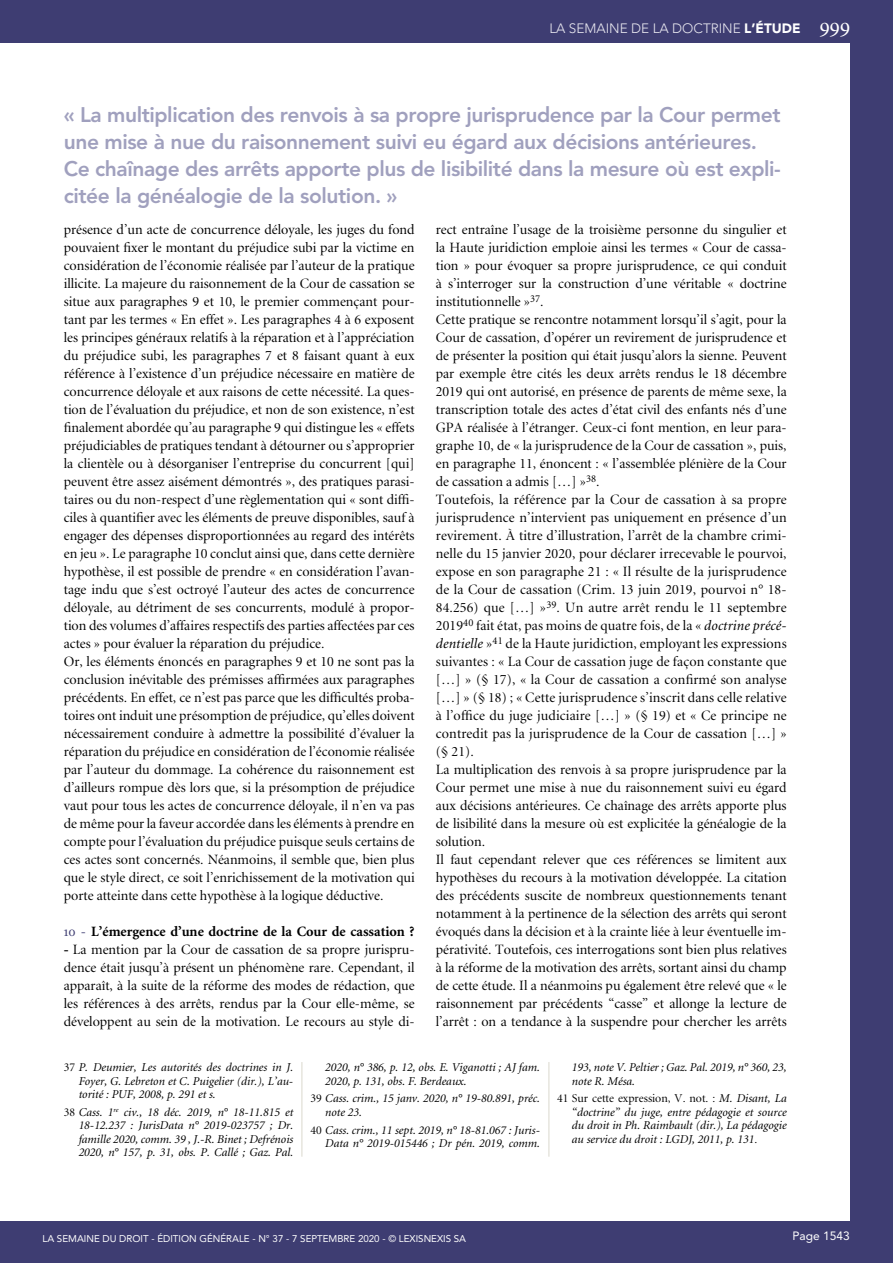
<style>
.page{position:relative;width:893px;height:1263px;background:#fff}
.page>*{position:absolute;margin:0;border:0;box-sizing:border-box;transform-origin:0 0}
.t1{font:800 21px/27px "Avenir";letter-spacing:-.02em;color:#a0a0be}
.t2{font:14.25px/18px "Minion Display";color:#000}
.t3{font:700 14.25px "Minion";color:#000}
.t4{font:300 13.5px "Avenir";color:#e9e8f0}
.t5{font:italic 12px/13.5px "Minion";color:#000;text-align:justify}
.t6{font:12px "Minion Display";color:#000}
.t7{font:12px "Avenir";color:#fff}
.t8{font:9.75px "Avenir";color:#fff}
.s1{font-weight:900;color:#fff}
.s2{font-family:"Minion Regular SC";font-weight:400;font-size:22.5px;color:#fff}
.s3{font-family:"Minion Regular SC";font-weight:400;color:#3e3d72}
.s4{font-family:"Minion";font-weight:700}
.s5{font-family:"Minion";font-style:italic}
.s6{font-family:"Minion Display";font-style:normal}
</style>
<div class="page">
<div style="left:0;top:0;width:893px;height:43px;background:#3e3d72"></div>
<div style="left:0;top:1221px;width:893px;height:42px;background:#3e3d72"></div>
<div style="left:850px;top:0;width:43px;height:1263px;background:#3e3d72"></div>
<hr style="left:302px;top:1062px;width:1px;height:95px;background:#dad8cd">
<hr style="left:549px;top:1062px;width:1px;height:95px;background:#dad8cd">
<p class="t4" style="left:549px;top:20px;width:303px">LA SEMAINE DE LA DOCTRINE <span class="s1">L’ÉTUDE</span> <span class="s2">999</span></p>
<p class="t1" style="left:64px;top:101px;width:719px">« La multiplication des renvois à sa propre jurisprudence par la Cour permet une mise à nue du raisonnement suivi eu égard aux décisions antérieures.<br>Ce chaînage des arrêts apporte plus de lisibilité dans la mesure où est expli&shy;citée la généalogie de la solution. »</p>
<p class="t2" style="left:64px;top:221px;width:352px">présence d’un acte de concurrence déloyale, les juges du fond pouvaient fixer le montant du préjudice subi par la victime en considération de l’économie réalisée par l’auteur de la pratique illicite. La majeure du raisonnement de la Cour de cassation se situe aux paragraphes 9 et 10, le premier commençant pour&shy;tant par les termes « En effet ». Les paragraphes 4 à 6 exposent les principes généraux relatifs à la réparation et à l’appréciation du préjudice subi, les paragraphes 7 et 8 faisant quant à eux référence à l’existence d’un préjudice nécessaire en matière de concurrence déloyale et aux raisons de cette nécessité. La ques&shy;tion de l’évaluation du préjudice, et non de son existence, n’est finalement abordée qu’au paragraphe 9 qui distingue les « effets préjudiciables de pratiques tendant à détourner ou s’approprier la clientèle ou à désorganiser l’entreprise du concurrent [qui] peuvent être assez aisément démontrés », des pratiques parasi&shy;taires ou du non-respect d’une règlementation qui « sont diffi&shy;ciles à quantifier avec les éléments de preuve disponibles, sauf à engager des dépenses disproportionnées au regard des intérêts en jeu ». Le paragraphe 10 conclut ainsi que, dans cette dernière hypothèse, il est possible de prendre « en considération l’avan&shy;tage indu que s’est octroyé l’auteur des actes de concurrence déloyale, au détriment de ses concurrents, modulé à propor&shy;tion des volumes d’affaires respectifs des parties affectées par ces actes » pour évaluer la réparation du préjudice.<br>Or, les éléments énoncés en paragraphes 9 et 10 ne sont pas la conclusion inévitable des prémisses affirmées aux paragraphes précédents. En effet, ce n’est pas parce que les difficultés proba&shy;toires ont induit une présomption de préjudice, qu’elles doivent nécessairement conduire à admettre la possibilité d’évaluer la réparation du préjudice en considération de l’économie réalisée par l’auteur du dommage. La cohérence du raisonnement est d’ailleurs rompue dès lors que, si la présomption de préjudice vaut pour tous les actes de concurrence déloyale, il n’en va pas de même pour la faveur accordée dans les éléments à prendre en compte pour l’évaluation du préjudice puisque seuls certains de ces actes sont concernés. Néanmoins, il semble que, bien plus que le style direct, ce soit l’enrichissement de la motivation qui porte atteinte dans cette hypothèse à la logique déductive.</p>
<p class="t3" style="left:64px;top:924px;width:352px"><span class="s3">10 -</span> L’émergence d’une doctrine de la Cour de cassation ?</p>
<p class="t2" style="left:64px;top:941px;width:352px;text-align:justify"><span class="s4">-</span> La mention par la Cour de cassation de sa propre jurispru&shy;dence était jusqu’à présent un phénomène rare. Cependant, il apparaît, à la suite de la réforme des modes de rédaction, que les références à des arrêts, rendus par la Cour elle-même, se développent au sein de la motivation. Le recours au style di-</p>
<p class="t2" style="left:436px;top:221px;width:352px">rect entraîne l’usage de la troisième personne du singulier et la Haute juridiction emploie ainsi les termes « Cour de cassa&shy;tion » pour évoquer sa propre jurisprudence, ce qui conduit à s’interroger sur la construction d’une véritable « doctrine institutionnelle »<sup>37</sup>.<br>Cette pratique se rencontre notamment lorsqu’il s’agit, pour la Cour de cassation, d’opérer un revirement de jurisprudence et de présenter la position qui était jusqu’alors la sienne. Peuvent par exemple être cités les deux arrêts rendus le 18 décembre 2019 qui ont autorisé, en présence de parents de même sexe, la transcription totale des actes d’état civil des enfants nés d’une GPA réalisée à l’étranger. Ceux-ci font mention, en leur para&shy;graphe 10, de « la jurisprudence de la Cour de cassation », puis, en paragraphe 11, énoncent : « l’assemblée plénière de la Cour de cassation a admis […] »<sup>38</sup>.<br>Toutefois, la référence par la Cour de cassation à sa propre jurisprudence n’intervient pas uniquement en présence d’un revirement. À titre d’illustration, l’arrêt de la chambre crimi&shy;nelle du 15 janvier 2020, pour déclarer irrecevable le pourvoi, expose en son paragraphe 21 : « Il résulte de la jurisprudence de la Cour de cassation (Crim. 13 juin 2019, pourvoi n° 18- 84.256) que […] »<sup>39</sup>. Un autre arrêt rendu le 11 septembre 2019<sup>40</sup> fait état, pas moins de quatre fois, de la « <span class="s5">doctrine précé&shy;dentielle</span> »<sup>41</sup> de la Haute juridiction, employant les expressions suivantes : « La Cour de cassation juge de façon constante que […] » (§ 17), « la Cour de cassation a confirmé son analyse […] » (§ 18) ; « Cette jurisprudence s’inscrit dans celle relative à l’office du juge judiciaire […] » (§ 19) et « Ce principe ne contredit pas la jurisprudence de la Cour de cassation […] » (§ 21).<br>La multiplication des renvois à sa propre jurisprudence par la Cour permet une mise à nue du raisonnement suivi eu égard aux décisions antérieures. Ce chaînage des arrêts apporte plus de lisibilité dans la mesure où est explicitée la généalogie de la solution.<br>Il faut cependant relever que ces références se limitent aux hypothèses du recours à la motivation développée. La citation des précédents suscite de nombreux questionnements tenant notamment à la pertinence de la sélection des arrêts qui seront évoqués dans la décision et à la crainte liée à leur éventuelle im&shy;pérativité. Toutefois, ces interrogations sont bien plus relatives à la réforme de la motivation des arrêts, sortant ainsi du champ de cette étude. Il a néanmoins pu également être relevé que « le raisonnement par précédents “casse” et allonge la lecture de l’arrêt : on a tendance à la suspendre pour chercher les arrêts</p>
<p class="t5" style="left:79px;top:1061px;width:216px;text-indent:-15px"><span class="s6">37</span> P. Deumier, Les autorités des doctrines in J.<br>Foyer, G. Lebreton et C. Puigelier (dir.), L’au&shy;torité : PUF, 2008, p. 291 et s.</p>
<p class="t5" style="left:79px;top:1106px;width:216px;text-indent:-15px"><span class="s6">38</span> Cass. 1<sup>re</sup> civ., 18 déc. 2019, n° 18-11.815 et 18-12.237 : JurisData n° 2019-023757 ; Dr. famille 2020, comm. 39 , J.-R. Binet ; Defrénois 2020, n° 157, p. 31, obs. P. Callé ; Gaz. Pal.</p>
<p class="t5" style="left:325px;top:1061px;width:216px">2020, n° 386, p. 12, obs. E. Viganotti ; AJ fam.<br>2020, p. 131, obs. F. Berdeaux.</p>
<p class="t5" style="left:325px;top:1092px;width:216px;text-indent:-15px"><span class="s6">39</span> Cass. crim., 15 janv. 2020, n° 19-80.891, préc. note 23.</p>
<p class="t5" style="left:310px;top:1123px;width:231px;text-align:right"><span class="s6">40</span> Cass. crim., 11 sept. 2019, n° 18-81.067 : Juris-<br>Data n° 2019-015446 ; Dr pén. 2019, comm.</p>
<p class="t5" style="left:572px;top:1061px;width:216px">193, note V. Peltier ; Gaz. Pal. 2019, n° 360, 23, note R. Mésa.</p>
<p class="t6" style="left:557px;top:1093px;width:231px">41 Sur cette expression, V. not. : <span class="s5">M. Disant, La</span></p>
<p class="t5" style="left:572px;top:1106px;width:216px">“doctrine” du juge, entre pédagogie et source du droit in Ph. Raimbault (dir.), La pédagogie au service du droit : LGDJ, 2011, p. 131<span class="s6">.</span></p>
<p class="t8" style="left:43px;top:1233px;width:425px">LA SEMAINE DU DROIT - ÉDITION GÉNÉRALE - N° 37 - 7 SEPTEMBRE 2020 - © LEXISNEXIS SA</p>
<p class="t7" style="left:792px;top:1229px;width:59px">Page 1543</p>
</div>
